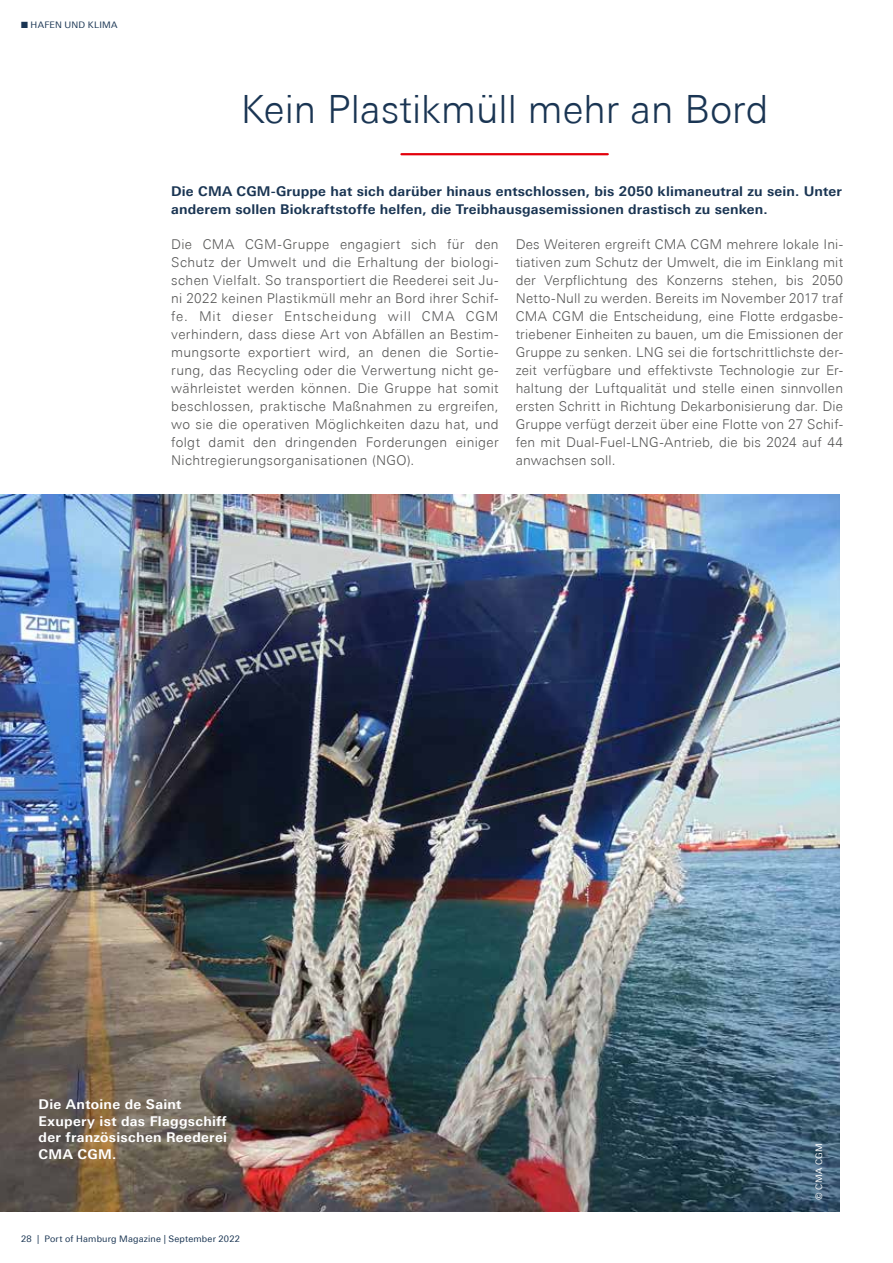
<style>
.page{position:relative;width:893px;height:1263px;background:#fff}
.page>*{position:absolute;margin:0;border:0;box-sizing:border-box;transform-origin:0 0}
.t1{font:300 39px "Univers Next Pro";color:#1a3553}
.t2{font:300 13.5px/18px "Univers Next Pro";letter-spacing:.02em;color:#565655;text-align:justify}
.t3{font:700 13.5px/18px "Univers Next Pro";letter-spacing:.01em;color:#1a3553}
.t4{font:700 13.5px/16.5px "Univers Next Pro";letter-spacing:.02em;color:#fff}
.t5{font:9px "Univers Next Pro";letter-spacing:.02em;color:#1a3553}
.t6{font:9px "Univers Next Pro";letter-spacing:.02em;color:#fff}
</style>
<div class="page">
<img style="left:0;top:494px;width:839px;height:718px">
<hr style="left:401px;top:153px;width:207px;height:2px;background:#e3000b">
<p class="t5" style="left:21px;top:20px;width:98px">■ HAFEN UND KLIMA</p>
<h1 class="t1" style="left:241px;top:86px;width:529px">Kein Plastikmüll mehr an Bord</h1>
<p class="t3" style="left:171px;top:183px;width:672px">Die CMA CGM-Gruppe hat sich darüber hinaus entschlossen, bis 2050 klimaneutral zu sein. Unter anderem sollen Biokraftstoffe helfen, die Treibhausgasemissionen drastisch zu senken.</p>
<p class="t2" style="left:171px;top:235px;width:329px">Die CMA CGM-Gruppe engagiert sich für den Schutz der Umwelt und die Erhaltung der biologi&shy;schen Vielfalt. So transportiert die Reederei seit Ju&shy;ni 2022 keinen Plastikmüll mehr an Bord ihrer Schif&shy;fe. Mit dieser Entscheidung will CMA CGM verhindern, dass diese Art von Abfällen an Bestim&shy;mungsorte exportiert wird, an denen die Sortie&shy;rung, das Recycling oder die Verwertung nicht ge&shy;währleistet werden können. Die Gruppe hat somit beschlossen, praktische Maßnahmen zu ergreifen, wo sie die operativen Möglichkeiten dazu hat, und folgt damit den dringenden Forderungen einiger Nichtregierungsorganisationen (NGO).</p>
<p class="t2" style="left:516px;top:235px;width:329px">Des Weiteren ergreift CMA CGM mehrere lokale Ini&shy;tiativen zum Schutz der Umwelt, die im Einklang mit der Verpflichtung des Konzerns stehen, bis 2050<br>Netto-Null zu werden. Bereits im November 2017 traf CMA CGM die Entscheidung, eine Flotte erdgasbe&shy;triebener Einheiten zu bauen, um die Emissionen der Gruppe zu senken. LNG sei die fortschrittlichste der&shy;zeit verfügbare und effektivste Technologie zur Er&shy;haltung der Luftqualität und stelle einen sinnvollen ersten Schritt in Richtung Dekarbonisierung dar. Die Gruppe verfügt derzeit über eine Flotte von 27 Schif&shy;fen mit Dual-Fuel-LNG-Antrieb, die bis 2024 auf 44 anwachsen soll.</p>
<p class="t4" style="left:39px;top:1096px;width:190px">Die Antoine de Saint<br>Exupery ist das Flaggschiff der französischen Reederei<br>CMA CGM.</p>
<p class="t5" style="left:21px;top:1233px;width:220px">28 | Port of Hamburg Magazine | September 2022</p>
<p class="t6" style="left:814px;top:1200px;width:58px;rotate:-90deg">© CMA CGM</p>
</div>
